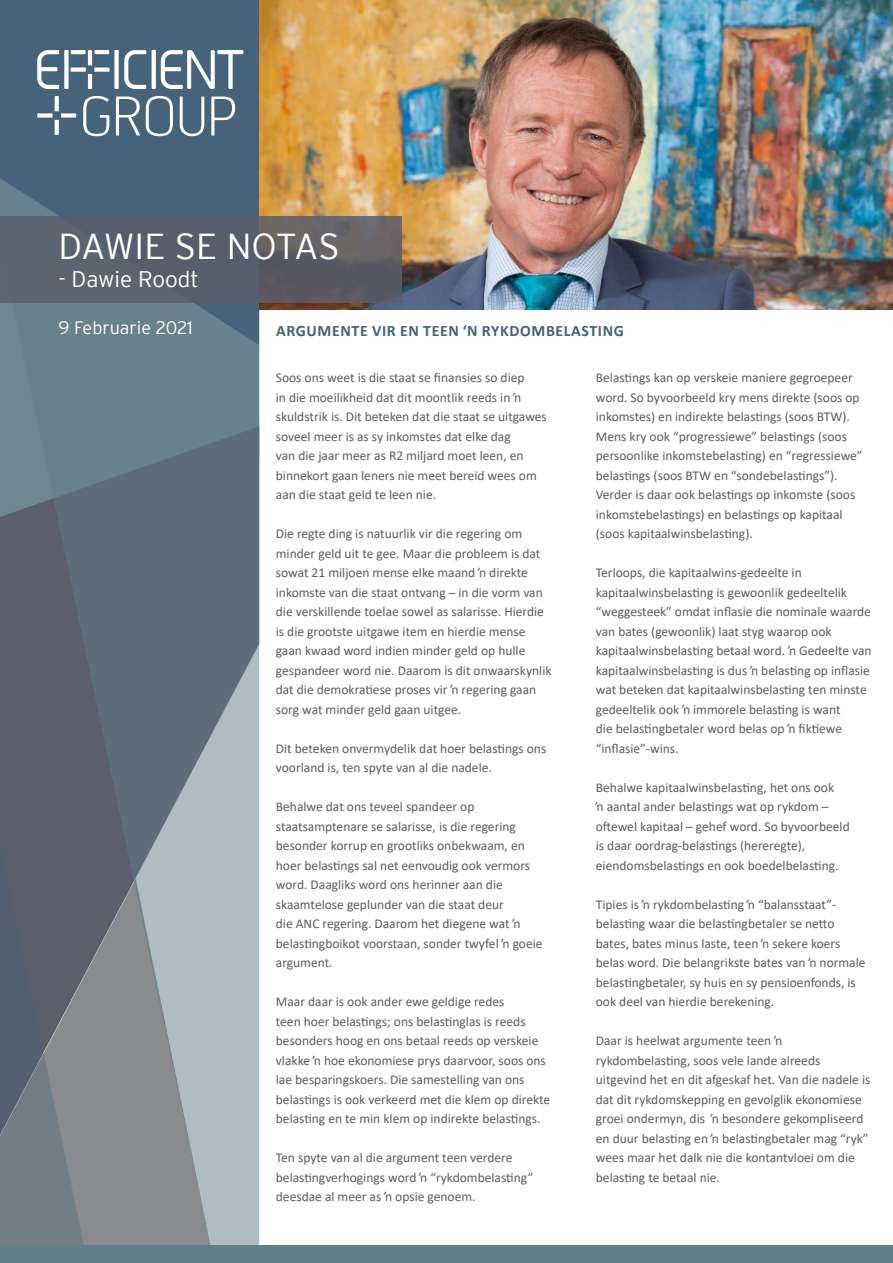
<style>
.page{position:relative;width:893px;height:1263px;background:#fff}
.page>*{position:absolute;margin:0;border:0;box-sizing:border-box;transform-origin:0 0}
.t1{font:300 36px "Interstate";letter-spacing:-.01em;color:#fff}
.t2{font:300 22.5px "Interstate";color:#fff}
.t3{font:300 18px "Interstate";color:#fff}
.t4{font:700 15.9px "Calibri";letter-spacing:.04em;color:#41637a}
.t5{font:13.5px/19.5px "Calibri";color:#5d5c5a}
</style>
<div class="page">
<svg style="left:0;top:345px;width:259px;height:901px;background:#7d8b94"></svg>
<svg style="left:0;top:0;width:259px;height:345px;background:#4c697e"></svg>
<svg style="left:0;top:471px;width:88px;height:775px;background:#626976"></svg>
<img style="left:259px;top:0;width:634px;height:309px">
<svg style="left:37px;top:96px;width:39px;height:39px;background:#637c8f"></svg>
<svg style="left:83px;top:96px;width:26px;height:40px"></svg>
<svg style="left:116px;top:97px;width:24px;height:39px"></svg>
<svg style="left:146px;top:96px;width:27px;height:40px"></svg>
<svg style="left:180px;top:97px;width:24px;height:39px"></svg>
<svg style="left:211px;top:97px;width:24px;height:39px"></svg>
<svg style="left:37px;top:50px;width:109px;height:39px"></svg>
<svg style="left:152px;top:50px;width:91px;height:39px"></svg>
<div style="left:0;top:1246px;width:893px;height:17px;background:#637d89"></div>
<svg style="left:0;top:216px;width:401px;height:87px;background:#5b5f6b"></svg>
<p class="t1" style="left:58px;top:226px;width:283px">DAWIE SE NOTAS</p>
<p class="t2" style="left:58px;top:266px;width:142px">- Dawie Roodt</p>
<p class="t3" style="left:58px;top:318px;width:136px">9 Februarie 2021</p>
<p class="t4" style="left:276px;top:320px;width:349px">ARGUMENTE VIR EN TEEN ‘N RYKDOMBELASTING</p>
<p class="t5" style="left:596px;top:368px;width:268px">Belastings kan op verskeie maniere gegroepeer word. So byvoorbeeld kry mens direkte (soos op inkomstes) en indirekte belastings (soos BTW).<br>Mens kry ook “progressiewe” belastings (soos persoonlike inkomstebelasting) en “regressiewe” belastings (soos BTW en “sondebelastings”).<br>Verder is daar ook belastings op inkomste (soos inkomstebelastings) en belastings op kapitaal (soos kapitaalwinsbelasting).</p>
<p class="t5" style="left:596px;top:563px;width:277px">Terloops, die kapitaalwins-gedeelte in kapitaalwinsbelasting is gewoonlik gedeeltelik “weggesteek” omdat inflasie die nominale waarde van bates (gewoonlik) laat styg waarop ook kapitaalwinsbelasting betaal word. ŉ Gedeelte van kapitaalwinsbelasting is dus ŉ belasting op inflasie wat beteken dat kapitaalwinsbelasting ten minste gedeeltelik ook ŉ immorele belasting is want<br>die belastingbetaler word belas op ŉ fiktiewe “inflasie”-wins.</p>
<p class="t5" style="left:596px;top:777px;width:255px">Behalwe kapitaalwinsbelasting, het ons ook<br>ŉ aantal ander belastings wat op rykdom – oftewel kapitaal – gehef word. So byvoorbeeld is daar oordrag-belastings (hereregte), eiendomsbelastings en ook boedelbelasting.</p>
<p class="t5" style="left:596px;top:894px;width:271px">Tipies is ŉ rykdombelasting ŉ “balansstaat”- belasting waar die belastingbetaler se netto bates, bates minus laste, teen ŉ sekere koers belas word. Die belangrikste bates van ŉ normale belastingbetaler, sy huis en sy pensioenfonds, is ook deel van hierdie berekening.</p>
<p class="t5" style="left:596px;top:1031px;width:276px">Daar is heelwat argumente teen ŉ rykdombelasting, soos vele lande alreeds uitgevind het en dit afgeskaf het. Van die nadele is dat dit rykdomskepping en gevolglik ekonomiese groei ondermyn, dis ŉ besondere gekompliseerd en duur belasting en ŉ belastingbetaler mag “ryk” wees maar het dalk nie die kontantvloei om die belasting te betaal nie.</p>
<p class="t5" style="left:276px;top:367px;width:272px">Soos ons weet is die staat se finansies so diep<br>in die moeilikheid dat dit moontlik reeds in ŉ skuldstrik is. Dit beteken dat die staat se uitgawes soveel meer is as sy inkomstes dat elke dag<br>van die jaar meer as R2 miljard moet leen, en binnekort gaan leners nie meet bereid wees om aan die staat geld te leen nie.</p>
<p class="t5" style="left:276px;top:523px;width:277px">Die regte ding is natuurlik vir die regering om minder geld uit te gee. Maar die probleem is dat sowat 21 miljoen mense elke maand ŉ direkte inkomste van die staat ontvang – in die vorm van die verskillende toelae sowel as salarisse. Hierdie is die grootste uitgawe item en hierdie mense gaan kwaad word indien minder geld op hulle gespandeer word nie. Daarom is dit onwaarskynlik dat die demokratiese proses vir ŉ regering gaan sorg wat minder geld gaan uitgee.</p>
<p class="t5" style="left:276px;top:738px;width:272px">Dit beteken onvermydelik dat hoer belastings ons voorland is, ten spyte van al die nadele.</p>
<p class="t5" style="left:276px;top:796px;width:268px">Behalwe dat ons teveel spandeer op staatsamptenare se salarisse, is die regering besonder korrup en grootliks onbekwaam, en hoer belastings sal net eenvoudig ook vermors word. Daagliks word ons herinner aan die skaamtelose geplunder van die staat deur<br>die ANC regering. Daarom het diegene wat ŉ belastingboikot voorstaan, sonder twyfel ŉ goeie argument.</p>
<p class="t5" style="left:276px;top:991px;width:276px">Maar daar is ook ander ewe geldige redes<br>teen hoer belastings; ons belastinglas is reeds besonders hoog en ons betaal reeds op verskeie vlakke ŉ hoe ekonomiese prys daarvoor, soos ons lae besparingskoers. Die samestelling van ons belastings is ook verkeerd met die klem op direkte belasting en te min klem op indirekte belastings.</p>
<p class="t5" style="left:276px;top:1147px;width:259px">Ten spyte van al die argument teen verdere belastingverhogings word ŉ “rykdombelasting” deesdae al meer as ŉ opsie genoem.</p>
</div>
